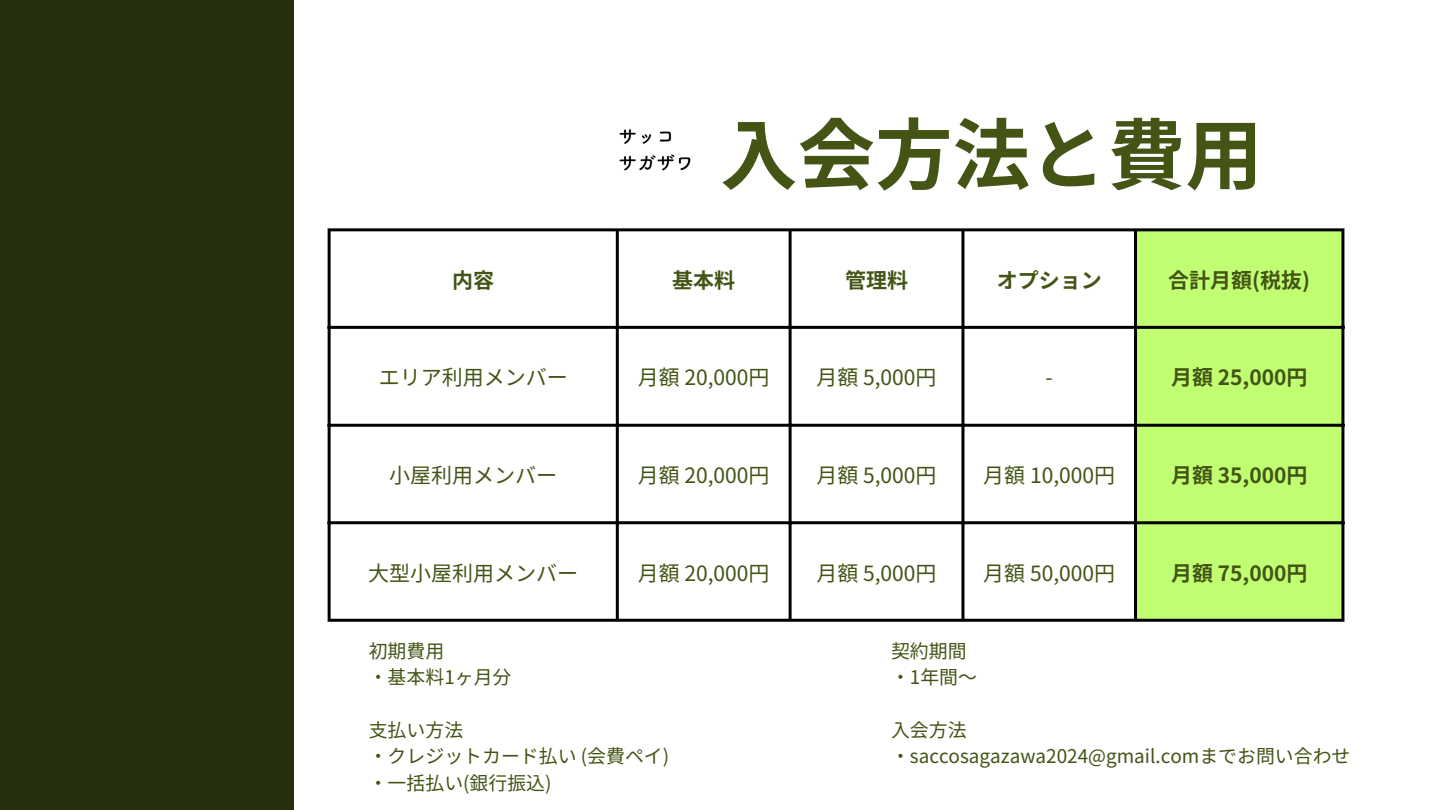
<style>
.page{position:relative;width:1440px;height:810px;background:#fff}
.page>*{position:absolute;margin:0;border:0;box-sizing:border-box;transform-origin:0 0}
.t1{font:700 77.6px "Noto Sans CJ Ksc";color:#435415}
.t2{font:21px "Noto Sans JP";color:#435415}
.t3{font:700 21px "Noto Sans JP";color:#435415}
.t4{font:18.9px "Noto Sans JP";color:#435415}
</style>
<div class="page">
<div style="left:0;top:0;width:293px;height:810px;background:#262f0e"></div>
<img style="left:619px;top:129px;width:72px;height:42px">
<div style="left:1137px;top:231px;width:204px;height:388px;background:#c1ff72"></div>
<hr style="left:328px;top:231px;width:3px;height:388px;background:#000">
<hr style="left:616px;top:231px;width:3px;height:388px;background:#000">
<hr style="left:789px;top:231px;width:3px;height:388px;background:#000">
<hr style="left:961px;top:231px;width:3px;height:388px;background:#000">
<hr style="left:1134px;top:231px;width:3px;height:388px;background:#000">
<hr style="left:1341px;top:231px;width:3px;height:388px;background:#000">
<hr style="left:328px;top:228px;width:1016px;height:3px;background:#000">
<hr style="left:328px;top:326px;width:1016px;height:3px;background:#000">
<hr style="left:328px;top:424px;width:1016px;height:3px;background:#000">
<hr style="left:328px;top:521px;width:1016px;height:3px;background:#000">
<hr style="left:328px;top:619px;width:1016px;height:3px;background:#000">
<p class="t1" style="left:720px;top:93px;width:535px">入会方法と費用</p>
<h1 class="t3" style="left:452px;top:263px;width:44px">内容</h1>
<p class="t3" style="left:672px;top:263px;width:65px">基本料</p>
<p class="t3" style="left:845px;top:263px;width:65px">管理料</p>
<p class="t3" style="left:997px;top:263px;width:107px">オプション</p>
<p class="t3" style="left:1168px;top:263px;width:143px">合計月額(税抜)</p>
<p class="t2" style="left:379px;top:361px;width:191px">エリア利用メンバー</p>
<p class="t2" style="left:638px;top:361px;width:133px">月額 20,000円</p>
<p class="t2" style="left:816px;top:361px;width:122px">月額 5,000円</p>
<p class="t2" style="left:1046px;top:361px;width:9px">-</p>
<p class="t3" style="left:1171px;top:361px;width:138px">月額 25,000円</p>
<p class="t2" style="left:389px;top:459px;width:170px">小屋利用メンバー</p>
<p class="t2" style="left:638px;top:459px;width:133px">月額 20,000円</p>
<p class="t2" style="left:816px;top:459px;width:122px">月額 5,000円</p>
<p class="t2" style="left:983px;top:459px;width:133px">月額 10,000円</p>
<p class="t3" style="left:1171px;top:459px;width:138px">月額 35,000円</p>
<p class="t2" style="left:368px;top:556px;width:212px">大型小屋利用メンバー</p>
<p class="t2" style="left:638px;top:556px;width:133px">月額 20,000円</p>
<p class="t2" style="left:816px;top:556px;width:122px">月額 5,000円</p>
<p class="t2" style="left:983px;top:556px;width:133px">月額 50,000円</p>
<p class="t3" style="left:1171px;top:556px;width:138px">月額 75,000円</p>
<p class="t4" style="left:369px;top:636px;width:74px">初期費用</p>
<p class="t4" style="left:369px;top:662px;width:144px">・基本料1ヶ月分</p>
<p class="t4" style="left:369px;top:715px;width:96px">支払い方法</p>
<p class="t4" style="left:369px;top:741px;width:302px">・クレジットカード払い (会費ペイ)</p>
<p class="t4" style="left:369px;top:768px;width:184px">・一括払い(銀行振込)</p>
<p class="t4" style="left:891px;top:636px;width:77px">契約期間</p>
<p class="t4" style="left:891px;top:662px;width:88px">・1年間〜</p>
<p class="t4" style="left:891px;top:715px;width:77px">入会方法</p>
<p class="t4" style="left:891px;top:741px;width:461px">・saccosagazawa2024@gmail.comまでお問い合わせ</p>
</div>
